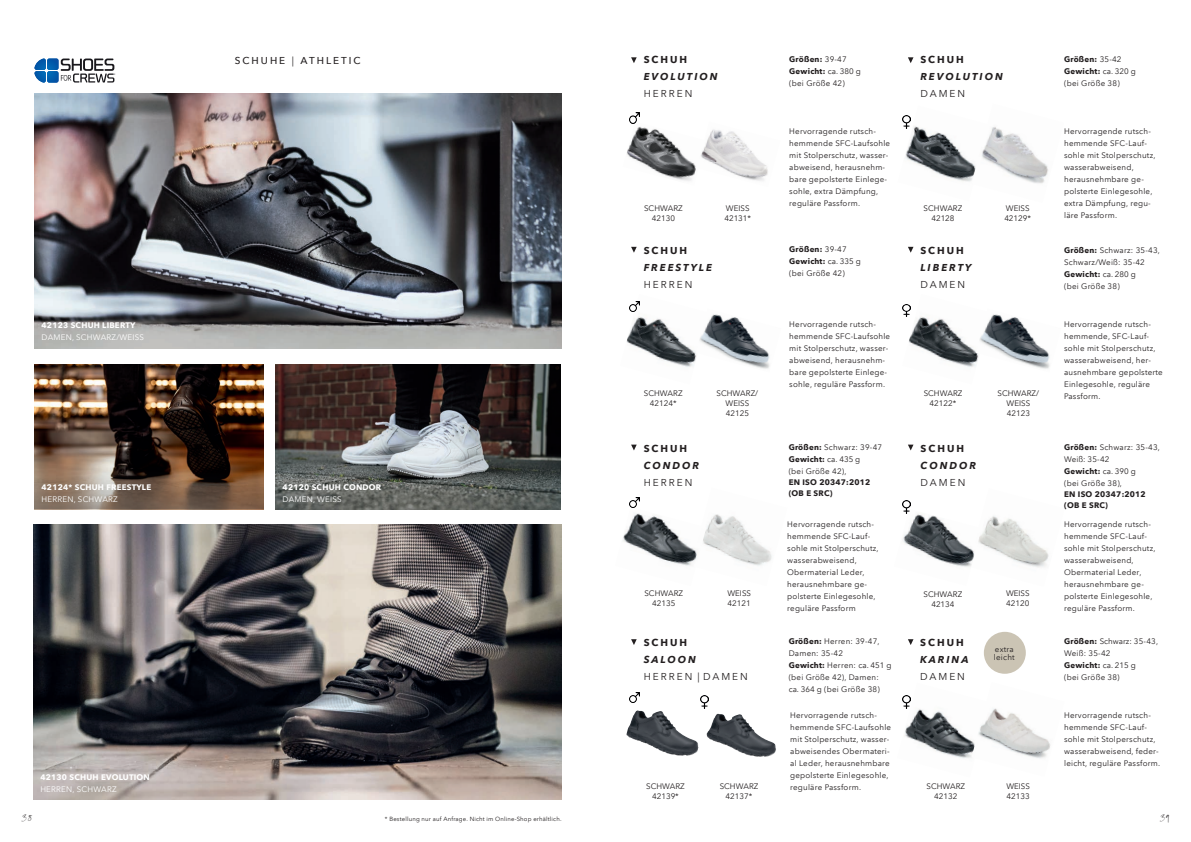
<style>
.page{position:relative;width:1191px;height:842px;background:#fff}
.page>*{position:absolute;margin:0;border:0;box-sizing:border-box;transform-origin:0 0}
.t1{font:14px "Faustine";color:#231f20}
.t2{font:italic 700 10px "Avenir Next LT Pro";letter-spacing:.2em;color:#231f20}
.t3{font:10px "Avenir Next LT Pro";letter-spacing:.2em;color:#231f20}
.t4{font:700 10px "Avenir Next LT Pro";letter-spacing:.2em;color:#231f20}
.t5{font:500 10px "Avenir Next LT Pro";letter-spacing:.2em;color:#231f20}
.t6{font:8px/12px "Avenir Next LT Pro";letter-spacing:.025em;color:#231f20}
.t7{font:8px/10px "Avenir Next LT Pro";color:#231f20;text-align:center}
.t8{font:700 8px "Avenir Next LT Pro";letter-spacing:.025em;color:#fff}
.t9{font:8px "Avenir Next LT Pro";letter-spacing:.025em;color:#fff}
.t10{font:700 8px/11px "Avenir Next LT Pro";letter-spacing:.025em;color:#231f20}
.t11{font:6px "Avenir Next LT Pro";letter-spacing:.025em;color:#231f20}
.s1{font-weight:400}
.s2{font-weight:700}
</style>
<div class="page">
<img style="left:33px;top:524px;width:528px;height:275px">
<img style="left:34px;top:94px;width:527px;height:254px">
<img style="left:35px;top:365px;width:229px;height:54px">
<img style="left:275px;top:365px;width:286px;height:144px">
<svg style="left:35px;top:419px;width:229px;height:90px;background:#5a4437"></svg>
<svg style="left:35px;top:59px;width:80px;height:24px"></svg>
<img style="left:627px;top:123px;width:69px;height:58px">
<svg style="left:631px;top:57px;width:5px;height:6px"></svg>
<img style="left:701px;top:129px;width:67px;height:52px">
<img style="left:902px;top:115px;width:69px;height:67px">
<svg style="left:908px;top:57px;width:5px;height:6px"></svg>
<img style="left:971px;top:127px;width:77px;height:57px">
<img style="left:626px;top:311px;width:70px;height:56px">
<img style="left:696px;top:314px;width:74px;height:55px">
<svg style="left:631px;top:247px;width:5px;height:6px"></svg>
<svg style="left:908px;top:247px;width:5px;height:6px"></svg>
<img style="left:902px;top:306px;width:73px;height:61px">
<img style="left:975px;top:314px;width:75px;height:55px">
<img style="left:706px;top:514px;width:66px;height:52px">
<img style="left:622px;top:513px;width:84px;height:53px">
<img style="left:981px;top:516px;width:68px;height:52px">
<img style="left:903px;top:513px;width:78px;height:54px">
<svg style="left:631px;top:445px;width:5px;height:5px"></svg>
<svg style="left:908px;top:445px;width:5px;height:5px"></svg>
<img style="left:626px;top:710px;width:48px;height:45px">
<img style="left:706px;top:714px;width:43px;height:41px">
<img style="left:902px;top:697px;width:69px;height:61px">
<img style="left:971px;top:708px;width:80px;height:51px">
<svg style="left:631px;top:639px;width:5px;height:6px"></svg>
<svg style="left:908px;top:639px;width:5px;height:6px"></svg>
<svg style="left:903px;top:116px;width:7px;height:12px"></svg>
<svg style="left:629px;top:113px;width:11px;height:10px"></svg>
<svg style="left:903px;top:304px;width:7px;height:13px"></svg>
<svg style="left:629px;top:301px;width:11px;height:10px"></svg>
<svg style="left:903px;top:500px;width:7px;height:13px"></svg>
<svg style="left:629px;top:497px;width:11px;height:11px"></svg>
<svg style="left:903px;top:695px;width:7px;height:13px"></svg>
<svg style="left:629px;top:692px;width:11px;height:11px"></svg>
<svg style="left:701px;top:695px;width:7px;height:13px"></svg>
<div style="left:983px;top:632px;width:42px;height:42px;background:#cbc4b4;border-radius:50%"></div>
<p class="t5" style="left:235px;top:55px;width:127px">SCHUHE <span class="s1">|</span> ATHLETIC</p>
<p class="t8" style="left:42px;top:321px;width:95px">42123 SCHUH LIBERTY</p>
<p class="t9" style="left:42px;top:333px;width:104px">DAMEN, SCHWARZ/WEISS</p>
<p class="t8" style="left:42px;top:482px;width:111px">42124* SCHUH FREESTYLE</p>
<p class="t9" style="left:42px;top:494px;width:78px">HERREN, SCHWARZ</p>
<p class="t8" style="left:283px;top:482px;width:100px">42120 SCHUH CONDOR</p>
<p class="t9" style="left:283px;top:494px;width:60px">DAMEN, WEISS</p>
<p class="t8" style="left:40px;top:773px;width:111px">42130 SCHUH EVOLUTION</p>
<p class="t9" style="left:40px;top:785px;width:78px">HERREN, SCHWARZ</p>
<p class="t4" style="left:643px;top:54px;width:45px">SCHUH</p>
<p class="t2" style="left:643px;top:71px;width:76px">EVOLUTION</p>
<p class="t3" style="left:643px;top:88px;width:50px">HERREN</p>
<p class="t6" style="left:789px;top:53px;width:73px"><span class="s2">Größen:</span> 39-47<br><span class="s2">Gewicht:</span> ca. 380 g (bei Größe 42)</p>
<p class="t4" style="left:920px;top:54px;width:45px">SCHUH</p>
<p class="t2" style="left:920px;top:71px;width:84px">REVOLUTION</p>
<p class="t3" style="left:920px;top:88px;width:46px">DAMEN</p>
<p class="t7" style="left:644px;top:203px;width:40px">SCHWARZ<br>42130</p>
<p class="t4" style="left:643px;top:244px;width:45px">SCHUH</p>
<p class="t2" style="left:643px;top:261px;width:70px">FREESTYLE</p>
<p class="t3" style="left:643px;top:279px;width:50px">HERREN</p>
<p class="t6" style="left:789px;top:125px;width:102px">Hervorragende rutsch&shy;hemmende SFC-Laufsohle mit Stolperschutz, wasser&shy;abweisend, herausnehm&shy;bare gepolsterte Einlege&shy;sohle, extra Dämpfung, reguläre Passform.</p>
<p class="t7" style="left:724px;top:203px;width:28px;text-align:left">WEISS<br>42131*</p>
<p class="t7" style="left:923px;top:203px;width:40px">SCHWARZ<br>42128</p>
<p class="t6" style="left:789px;top:243px;width:73px"><span class="s2">Größen:</span> 39-47<br><span class="s2">Gewicht:</span> ca. 335 g (bei Größe 42)</p>
<p class="t4" style="left:920px;top:244px;width:45px">SCHUH</p>
<p class="t2" style="left:920px;top:261px;width:52px">LIBERTY</p>
<p class="t3" style="left:920px;top:279px;width:46px">DAMEN</p>
<p class="t7" style="left:644px;top:388px;width:40px">SCHWARZ<br>42124*</p>
<p class="t6" style="left:789px;top:318px;width:102px">Hervorragende rutsch&shy;hemmende SFC-Laufsohle mit Stolperschutz, wasser&shy;abweisend, herausnehm&shy;bare gepolsterte Einlege&shy;sohle, reguläre Passform.</p>
<p class="t7" style="left:716px;top:388px;width:43px">SCHWARZ/<br>WEISS<br>42125</p>
<p class="t7" style="left:923px;top:388px;width:40px">SCHWARZ<br>42122*</p>
<p class="t4" style="left:643px;top:442px;width:45px">SCHUH</p>
<p class="t2" style="left:643px;top:459px;width:57px">CONDOR</p>
<p class="t3" style="left:643px;top:476px;width:50px">HERREN</p>
<p class="t6" style="left:788px;top:442px;width:95px"><span class="s2">Größen:</span> Schwarz: 39-47<br><span class="s2">Gewicht:</span> ca. 435 g<br>(bei Größe 42),</p>
<p class="t10" style="left:788px;top:477px;width:83px">EN ISO 20347:2012 (OB E SRC)</p>
<p class="t4" style="left:920px;top:442px;width:45px">SCHUH</p>
<p class="t2" style="left:920px;top:459px;width:57px">CONDOR</p>
<p class="t3" style="left:920px;top:476px;width:46px">DAMEN</p>
<p class="t7" style="left:644px;top:589px;width:40px">SCHWARZ<br>42135</p>
<p class="t6" style="left:787px;top:518px;width:93px">Hervorragende rutsch&shy;hemmende SFC-Lauf&shy;sohle mit Stolperschutz, wasserabweisend,<br>Obermaterial Leder, herausnehmbare ge&shy;polsterte Einlegesohle, reguläre Passform</p>
<p class="t7" style="left:727px;top:588px;width:25px;text-align:left">WEISS<br>42121</p>
<p class="t7" style="left:923px;top:589px;width:40px">SCHWARZ<br>42134</p>
<p class="t4" style="left:643px;top:636px;width:45px">SCHUH</p>
<p class="t2" style="left:643px;top:653px;width:54px">SALOON</p>
<p class="t3" style="left:643px;top:670px;width:106px">HERREN | DAMEN</p>
<p class="t6" style="left:788px;top:636px;width:104px"><span class="s2">Größen:</span> Herren: 39-47,<br>Damen: 35-42<br><span class="s2">Gewicht:</span> Herren: ca. 451 g (bei Größe 42), Damen:<br>ca. 364 g (bei Größe 38)</p>
<p class="t6" style="left:790px;top:709px;width:102px">Hervorragende rutsch&shy;hemmende SFC-Laufsohle mit Stolperschutz, wasser&shy;abweisendes Obermateri&shy;al Leder, herausnehmbare gepolsterte Einlegesohle,</p>
<p class="t4" style="left:920px;top:636px;width:45px">SCHUH</p>
<p class="t2" style="left:920px;top:653px;width:50px">KARINA</p>
<p class="t3" style="left:920px;top:670px;width:46px">DAMEN</p>
<p class="t7" style="left:646px;top:782px;width:40px">SCHWARZ<br>42139*</p>
<p class="t7" style="left:719px;top:782px;width:40px">SCHWARZ</p>
<p class="t6" style="left:790px;top:781px;width:72px">reguläre Passform.</p>
<p class="t6" style="left:725px;top:791px;width:28px">42137*</p>
<p class="t7" style="left:926px;top:782px;width:40px">SCHWARZ<br>42132</p>
<p class="t7" style="left:1004px;top:203px;width:28px;text-align:left">WEISS<br>42129*</p>
<p class="t7" style="left:997px;top:388px;width:43px">SCHWARZ/<br>WEISS<br>42123</p>
<p class="t7" style="left:1006px;top:589px;width:25px;text-align:left">WEISS<br>42120</p>
<p class="t6" style="left:994px;top:645px;width:22px;line-height:8px">extra leicht</p>
<p class="t7" style="left:1006px;top:782px;width:25px;text-align:left">WEISS<br>42133</p>
<p class="t6" style="left:1064px;top:53px;width:73px"><span class="s2">Größen:</span> 35-42<br><span class="s2">Gewicht:</span> ca. 320 g (bei Größe 38)</p>
<p class="t6" style="left:1064px;top:125px;width:93px">Hervorragende rutsch&shy;hemmende SFC-Lauf&shy;sohle mit Stolperschutz, wasserabweisend, herausnehmbare ge&shy;polsterte Einlegesohle, extra Dämpfung, regu&shy;läre Passform.</p>
<p class="t6" style="left:1064px;top:244px;width:97px"><span class="s2">Größen:</span> Schwarz: 35-43,<br>Schwarz/Weiß: 35-42<br><span class="s2">Gewicht:</span> ca. 280 g<br>(bei Größe 38)</p>
<p class="t6" style="left:1064px;top:318px;width:100px">Hervorragende rutsch&shy;hemmende, SFC-Lauf&shy;sohle mit Stolperschutz, wasserabweisend, her&shy;ausnehmbare gepolsterte<br>Einlegesohle, reguläre<br>Passform.</p>
<p class="t6" style="left:1064px;top:442px;width:97px"><span class="s2">Größen:</span> Schwarz: 35-43,<br>Weiß: 35-42<br><span class="s2">Gewicht:</span> ca. 390 g<br>(bei Größe 38),</p>
<p class="t10" style="left:1064px;top:489px;width:83px">EN ISO 20347:2012 (OB E SRC)</p>
<p class="t6" style="left:1064px;top:518px;width:93px">Hervorragende rutsch&shy;hemmende SFC-Lauf&shy;sohle mit Stolperschutz, wasserabweisend,<br>Obermaterial Leder, herausnehmbare ge&shy;polsterte Einlegesohle, reguläre Passform.</p>
<p class="t6" style="left:1064px;top:636px;width:95px"><span class="s2">Größen:</span> Schwarz: 35-43,<br>Weiß: 35-42<br><span class="s2">Gewicht:</span> ca. 215 g<br>(bei Größe 38)</p>
<p class="t6" style="left:1064px;top:709px;width:98px">Hervorragende rutsch&shy;hemmende SFC-Lauf&shy;sohle mit Stolperschutz, wasserabweisend, feder&shy;leicht, reguläre Passform.</p>
<h1 class="t1" style="left:21px;top:807px;width:13px">38</h1>
<h1 class="t1" style="left:1159px;top:807px;width:12px">39</h1>
<p class="t11" style="left:385px;top:815px;width:178px">* Bestellung nur auf Anfrage. Nicht im Online-Shop erhältlich.</p>
</div>
